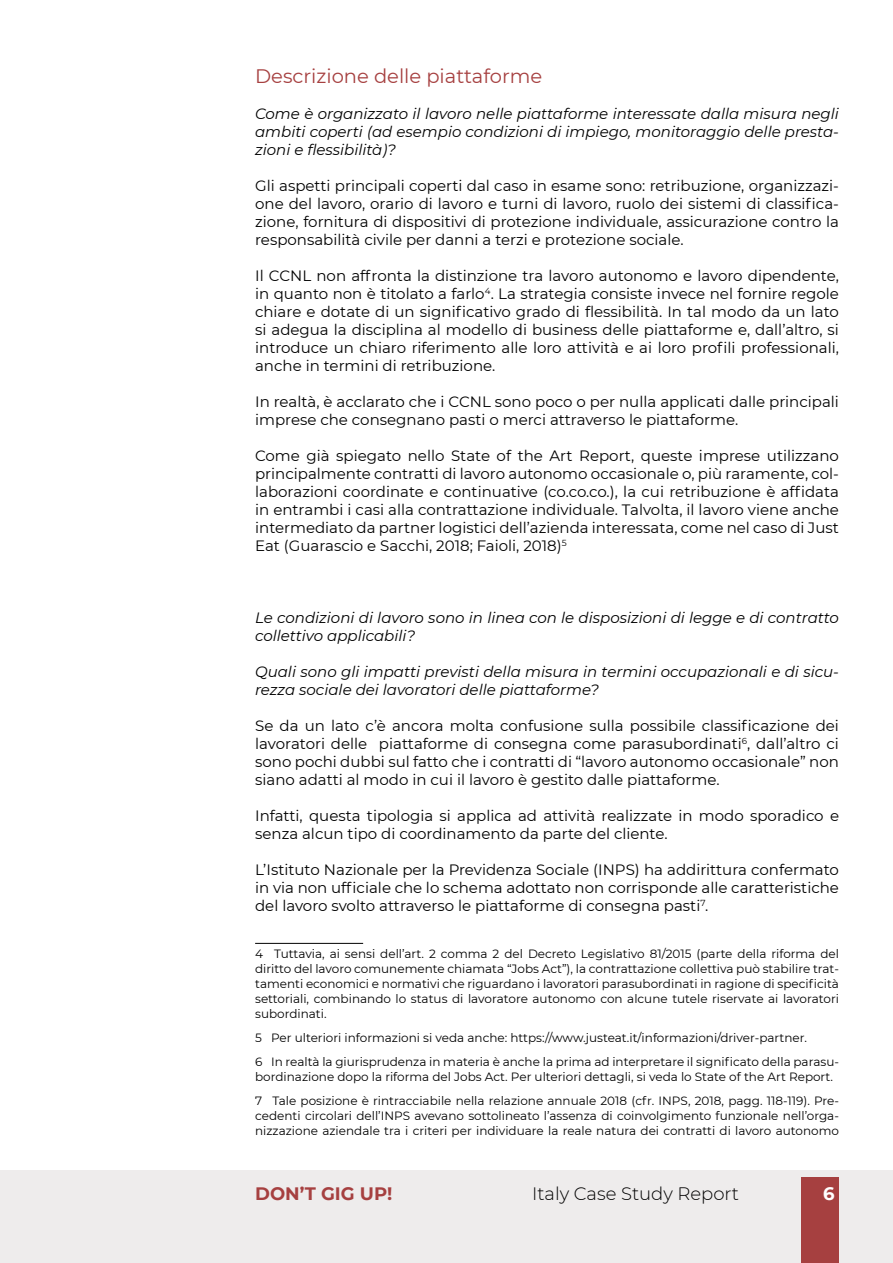
<style>
.page{position:relative;width:893px;height:1263px;background:#fff}
.page>*{position:absolute;margin:0;border:0;box-sizing:border-box;transform-origin:0 0}
.t1{font:19.5px "Montserrat";color:#a64040}
.t2{font:300 18px "Montserrat";color:#000}
.t3{font:700 18px "Montserrat";color:#a64040}
.t4{font:700 18px "Montserrat";color:#fff}
.t5{font:15px/18px "Montserrat";color:#000;text-align:justify}
.t6{font:italic 15px/18px "Montserrat";color:#000}
.t7{font:12px/15px "Montserrat";color:#000}
</style>
<div class="page">
<div style="left:0;top:1170px;width:893px;height:93px;background:#eeecec"></div>
<div style="left:801px;top:1177px;width:38px;height:86px;background:#a64040"></div>
<hr style="left:255px;top:943px;width:108px;height:1px;background:#000">
<h1 class="t1" style="left:255px;top:62px;width:289px">Descrizione delle piattaforme</h1>
<p class="t6" style="left:255px;top:104px;width:585px;text-align:justify">Come è organizzato il lavoro nelle piattaforme interessate dalla misura negli ambiti coperti (ad esempio condizioni di impiego, monitoraggio delle presta&shy;zioni e flessibilità)?</p>
<p class="t5" style="left:255px;top:176px;width:585px">Gli aspetti principali coperti dal caso in esame sono: retribuzione, organizzazi&shy;one del lavoro, orario di lavoro e turni di lavoro, ruolo dei sistemi di classifica&shy;zione, fornitura di dispositivi di protezione individuale, assicurazione contro la responsabilità civile per danni a terzi e protezione sociale.</p>
<p class="t5" style="left:255px;top:266px;width:585px">Il CCNL non affronta la distinzione tra lavoro autonomo e lavoro dipendente, in quanto non è titolato a farlo<sup>4</sup>. La strategia consiste invece nel fornire regole chiare e dotate di un significativo grado di flessibilità. In tal modo da un lato si adegua la disciplina al modello di business delle piattaforme e, dall’altro, si introduce un chiaro riferimento alle loro attività e ai loro profili professionali, anche in termini di retribuzione.</p>
<p class="t5" style="left:255px;top:392px;width:585px">In realtà, è acclarato che i CCNL sono poco o per nulla applicati dalle principali imprese che consegnano pasti o merci attraverso le piattaforme.</p>
<p class="t5" style="left:255px;top:446px;width:585px">Come già spiegato nello State of the Art Report, queste imprese utilizzano principalmente contratti di lavoro autonomo occasionale o, più raramente, col&shy;laborazioni coordinate e continuative (co.co.co.), la cui retribuzione è affidata in entrambi i casi alla contrattazione individuale. Talvolta, il lavoro viene anche intermediato da partner logistici dell’azienda interessata, come nel caso di Just Eat (Guarascio e Sacchi, 2018; Faioli, 2018)<sup>5</sup></p>
<p class="t6" style="left:255px;top:608px;width:585px">Le condizioni di lavoro sono in linea con le disposizioni di legge e di contratto collettivo applicabili?</p>
<p class="t6" style="left:255px;top:662px;width:585px">Quali sono gli impatti previsti della misura in termini occupazionali e di sicu&shy;rezza sociale dei lavoratori delle piattaforme?</p>
<p class="t5" style="left:255px;top:716px;width:585px">Se da un lato c’è ancora molta confusione sulla possibile classificazione dei lavoratori delle piattaforme di consegna come parasubordinati<sup>6</sup>, dall’altro ci sono pochi dubbi sul fatto che i contratti di “lavoro autonomo occasionale” non siano adatti al modo in cui il lavoro è gestito dalle piattaforme.</p>
<p class="t5" style="left:255px;top:806px;width:585px">Infatti, questa tipologia si applica ad attività realizzate in modo sporadico e senza alcun tipo di coordinamento da parte del cliente.</p>
<p class="t5" style="left:255px;top:860px;width:585px">L’Istituto Nazionale per la Previdenza Sociale (INPS) ha addirittura confermato in via non ufficiale che lo schema adottato non corrisponde alle caratteristiche del lavoro svolto attraverso le piattaforme di consegna pasti<sup>7</sup>.</p>
<p class="t7" style="left:255px;top:946px;width:585px;text-align:justify">4 Tuttavia, ai sensi dell’art. 2 comma 2 del Decreto Legislativo 81/2015 (parte della riforma del diritto del lavoro comunemente chiamata “Jobs Act”), la contrattazione collettiva può stabilire trat&shy;tamenti economici e normativi che riguardano i lavoratori parasubordinati in ragione di specificità settoriali, combinando lo status di lavoratore autonomo con alcune tutele riservate ai lavoratori subordinati.</p>
<p class="t7" style="left:255px;top:1026px;width:585px;line-height:24px">5 Per ulteriori informazioni si veda anche: https://www.justeat.it/informazioni/driver-partner.<br>6 In realtà la giurisprudenza in materia è anche la prima ad interpretare il significato della parasu-</p>
<p class="t7" style="left:255px;top:1065px;width:585px;line-height:24px">bordinazione dopo la riforma del Jobs Act. Per ulteriori dettagli, si veda lo State of the Art Report.<br>7 Tale posizione è rintracciabile nella relazione annuale 2018 (cfr. INPS, 2018, pagg. 118-119). Pre-</p>
<p class="t7" style="left:255px;top:1108px;width:585px">cedenti circolari dell’INPS avevano sottolineato l’assenza di coinvolgimento funzionale nell’orga&shy;nizzazione aziendale tra i criteri per individuare la reale natura dei contratti di lavoro autonomo</p>
<p class="t3" style="left:255px;top:1181px;width:139px">DON’T GIG UP!</p>
<p class="t2" style="left:532px;top:1182px;width:208px">Italy Case Study Report</p>
<p class="t4" style="left:823px;top:1181px;width:13px">6</p>
</div>
